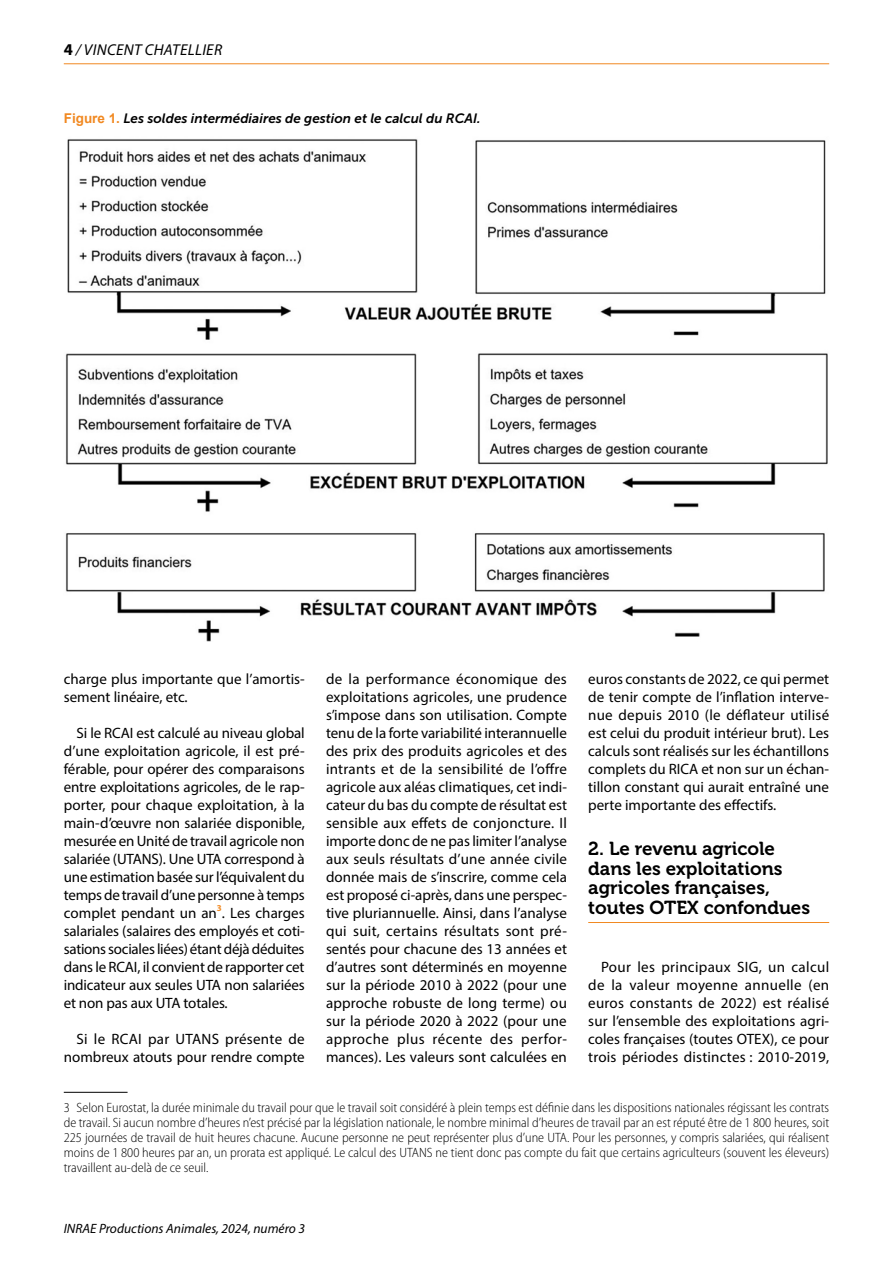
<style>
.page{position:relative;width:893px;height:1263px;background:#fff}
.page>*{position:absolute;margin:0;border:0;box-sizing:border-box;transform-origin:0 0}
._06_T1{font:18.75px/19.5px "Museo 700";color:#000}
.t1{font:italic 15.75px "Myriad Pro";color:#000}
._08_Texte{font:15px/18px "Myriad Pro";color:#000;text-align:justify}
._13_Notes{font:300 semi-condensed 13.5px/15px "Myriad Pro";color:#000;text-align:justify}
._09_Titre_Encadré__Figure__Tableau{font:italic 13.5px "Museo Sans 700";color:#000}
.t2{font:italic 13.5px "Myriad Pro";color:#000}
._08_Texte-2{font:700 9px "Myriad Pro";color:#f18922}
.s1{font-weight:700;font-style:normal;font-size:16.5px}
.s2{font-family:"Arial";font-weight:700;font-style:normal;color:#f18922}
</style>
<div class="page">
<hr style="left:64px;top:63px;width:765px;height:1px;background:#f18922">
<hr style="left:64px;top:1092px;width:64px;height:1px;background:#000">
<hr style="left:588px;top:922px;width:241px;height:1px;background:#f18922">
<img style="left:65px;top:139px;width:763px;height:502px">
<p class="t1" style="left:64px;top:40px;width:39px"><span class="s1">4</span> / Vincent</p>
<p class="t1" style="left:145px;top:40px;width:9px">chatellier</p>
<p class="_09_Titre_Encadré__Figure__Tableau" style="left:64px;top:111px;width:418px"><span class="s2">Figure 1.</span> Les soldes intermédiaires de gestion et le calcul du RCAI.</p>
<p class="_08_Texte" style="left:326px;top:670px;width:243px">de la performance économique des exploitations agricoles, une prudence s’impose dans son utilisation. Compte tenu de la forte variabilité interannuelle des prix des produits agricoles et des intrants et de la sensibilité de l’offre agricole aux aléas climatiques, cet indi&shy;cateur du bas du compte de résultat est sensible aux effets de conjoncture. Il importe donc de ne pas limiter l’analyse aux seuls résultats d’une année civile donnée mais de s’inscrire, comme cela est proposé ci-après, dans une perspec&shy;tive pluriannuelle. Ainsi, dans l’analyse qui suit, certains résultats sont pré&shy;sentés pour chacune des 13 années et d’autres sont déterminés en moyenne sur la période 2010 à 2022 (pour une approche robuste de long terme) ou sur la période 2020 à 2022 (pour une approche plus récente des perfor&shy;mances). Les valeurs sont calculées en</p>
<p class="_08_Texte" style="left:588px;top:670px;width:242px">euros constants de 2022, ce qui permet de tenir compte de l’inflation interve&shy;nue depuis 2010 (le déflateur utilisé est celui du produit intérieur brut). Les calculs sont réalisés sur les échantillons complets du RICA et non sur un échan&shy;tillon constant qui aurait entraîné une perte importante des effectifs.</p>
<p class="_08_Texte" style="left:64px;top:670px;width:242px">charge plus importante que l’amortis&shy;sement linéaire, etc.</p>
<p class="_08_Texte" style="left:64px;top:724px;width:243px;text-indent:13px">Si le RCAI est calculé au niveau global d’une exploitation agricole, il est pré&shy;férable, pour opérer des comparaisons entre exploitations agricoles, de le rap&shy;porter, pour chaque exploitation, à la main-d’œuvre non salariée disponible, mesurée en Unité de travail agricole non salariée (UTANS). Une UTA correspond à une estimation basée sur l’équivalent du temps de travail d’une personne à temps complet pendant un an . Les charges</p>
<p class="_06_T1" style="left:588px;top:839px;width:223px">2. Le revenu agricole dans les exploitations agricoles françaises, toutes OTEX confondues</p>
<p class="_08_Texte-2" style="left:217px;top:902px;width:6px">3</p>
<p class="_08_Texte" style="left:64px;top:922px;width:242px">salariales (salaires des employés et coti&shy;sations sociales liées) étant déjà déduites dans le RCAI, il convient de rapporter cet indicateur aux seules UTA non salariées et non pas aux UTA totales.</p>
<p class="_08_Texte" style="left:64px;top:1030px;width:242px;text-align:right">Si le RCAI par UTANS présente de nombreux atouts pour rendre compte</p>
<p class="_13_Notes" style="left:64px;top:1099px;width:767px">3 Selon Eurostat, la durée minimale du travail pour que le travail soit considéré à plein temps est définie dans les dispositions nationales régissant les contrats de travail. Si aucun nombre d’heures n’est précisé par la législation nationale, le nombre minimal d’heures de travail par an est réputé être de 1 800 heures, soit 225 journées de travail de huit heures chacune. Aucune personne ne peut représenter plus d’une UTA. Pour les personnes, y compris salariées, qui réalisent moins de 1 800 heures par an, un prorata est appliqué. Le calcul des UTANS ne tient donc pas compte du fait que certains agriculteurs (souvent les éleveurs) travaillent au-delà de ce seuil.</p>
<p class="_08_Texte" style="left:588px;top:958px;width:243px;text-indent:13px">Pour les principaux SIG, un calcul de la valeur moyenne annuelle (en euros constants de 2022) est réalisé sur l’ensemble des exploitations agri&shy;coles françaises (toutes OTEX), ce pour trois périodes distinctes : 2010-2019,</p>
<p class="t2" style="left:64px;top:1220px;width:243px">INRAE Productions Animales, 2024, numéro 3</p>
</div>
